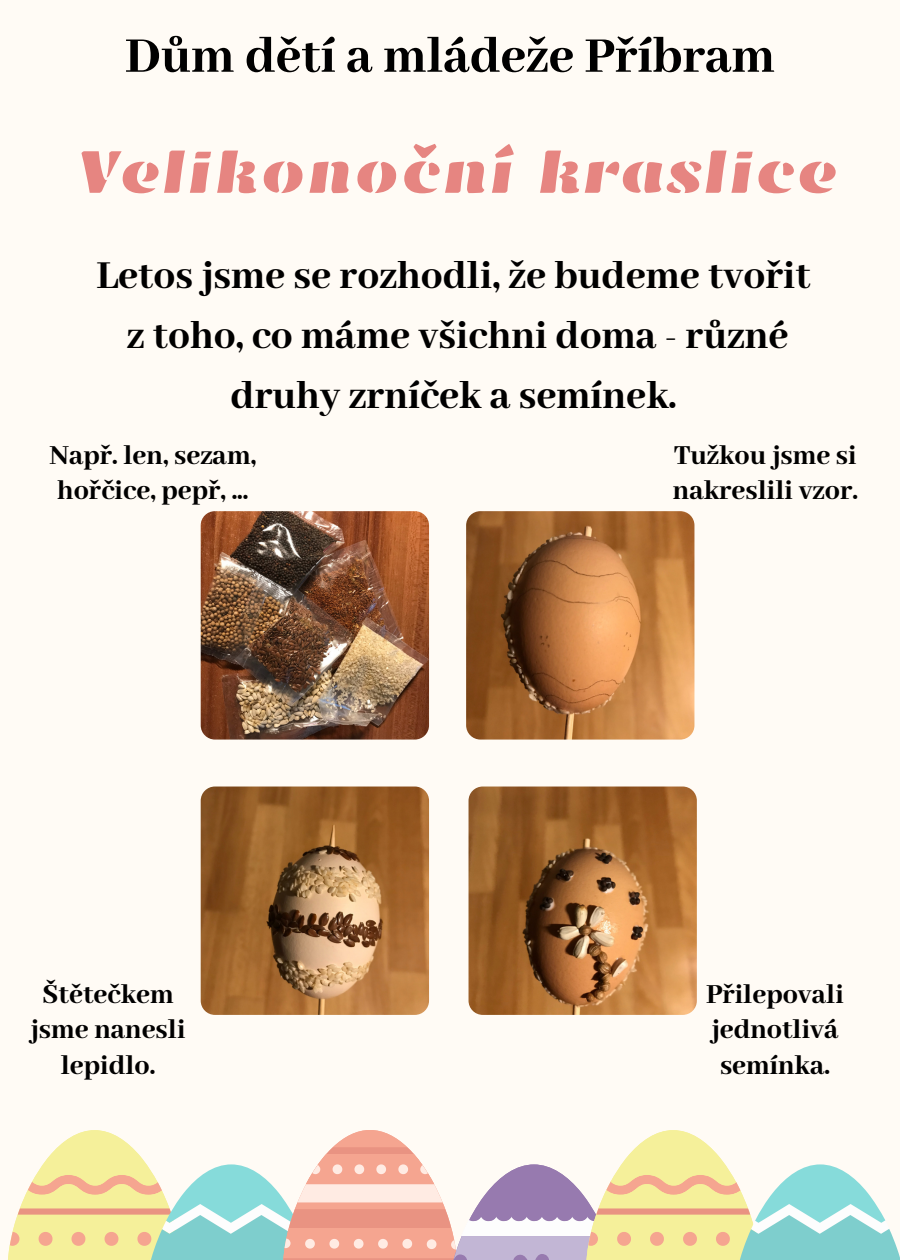
<style>
.page{position:relative;width:900px;height:1260px;background:#fffbf5}
.page>*{position:absolute;margin:0;border:0;box-sizing:border-box;transform-origin:0 0}
.t1{font:62.5px "Emblema One";color:#e68581}
.t2{font:800 55px "Abhaya Libre";color:#000}
.t3{font:800 43.25px/60px "Abhaya Libre";color:#000;text-align:center}
.t4{font:800 30px/35.5px "Abhaya Libre";color:#000}
</style>
<div class="page">
<img style="left:201px;top:511px;width:228px;height:229px;border-radius:14px">
<img style="left:466px;top:511px;width:228px;height:229px;border-radius:14px">
<img style="left:201px;top:787px;width:228px;height:228px;border-radius:14px">
<img style="left:469px;top:787px;width:228px;height:228px;border-radius:14px">
<svg style="left:8px;top:1130px;width:892px;height:130px"></svg>
<p class="t2" style="left:125px;top:26px;width:652px">Dům dětí a mládeže Příbram</p>
<p class="t1" style="left:78px;top:135px;width:762px">Velikonoční kraslice</p>
<p class="t3" style="left:97px;top:248px;width:716px">Letos jsme se rozhodli, že budeme tvořit</p>
<p class="t3" style="left:127px;top:308px;width:663px">z toho, co máme všichni doma - různé druhy zrníček a semínek.</p>
<p class="t4" style="left:50px;top:438px;width:208px">Např. len, sezam, hořčice, pepř, ...</p>
<p class="t4" style="left:673px;top:438px;width:187px">Tužkou jsme si nakreslili vzor.</p>
<p class="t4" style="left:30px;top:978px;width:157px;text-align:center">Štětečkem jsme nanesli lepidlo.</p>
<p class="t4" style="left:706px;top:978px;width:139px">Přilepovali jednotlivá semínka.</p>
</div>
